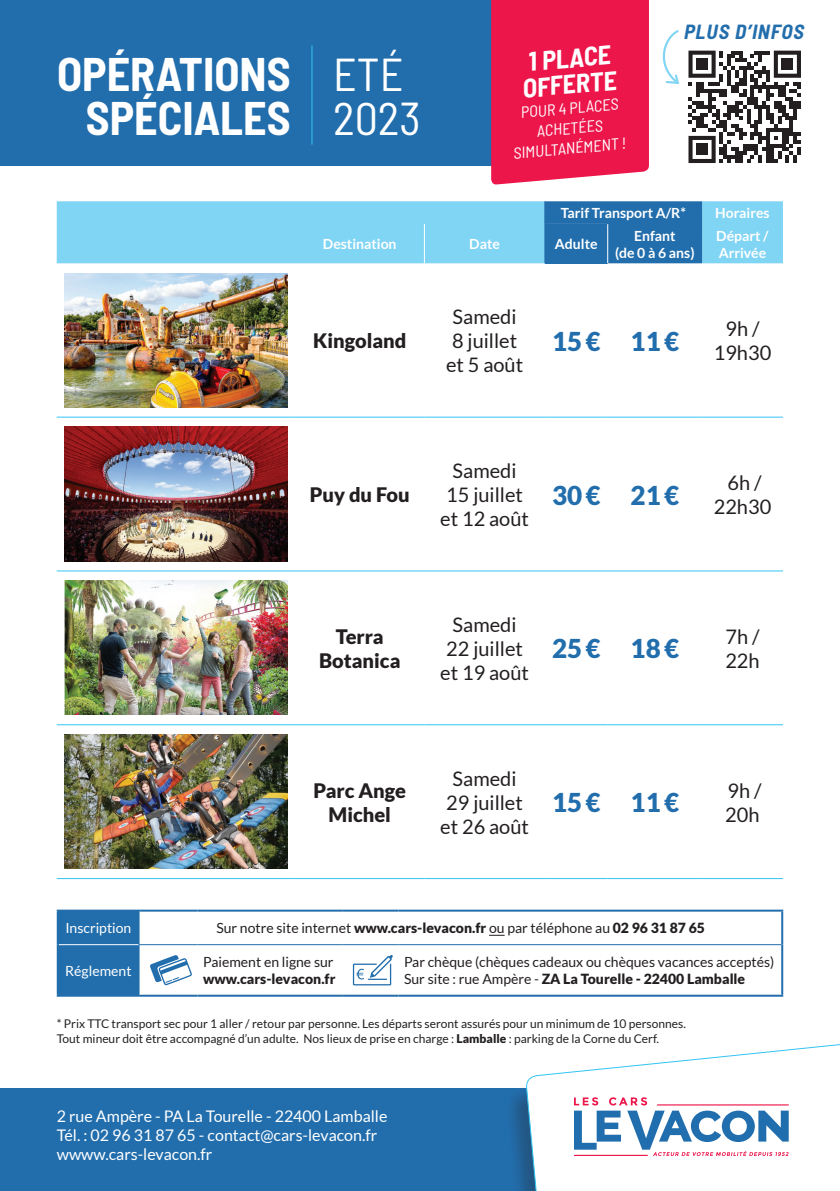
<style>
.page{position:relative;width:840px;height:1191px;background:#fff}
.page>*{position:absolute;margin:0;border:0;box-sizing:border-box;transform-origin:0 0}
.t1{font:700 semi-condensed 46px/44px "Barlow";color:#fff;text-align:right}
.t2{font:semi-condensed 46px/44px "Barlow";color:#fff}
.t3{font:900 26px "Lato";color:#226ead}
.t4{font:700 semi-condensed 26px/26px "Barlow";color:#fff;text-align:center}
.t5{font:20px/24px "Lato";color:#231f20;text-align:center}
.t6{font:900 20px/24px "Lato";color:#231f20;text-align:center}
.t7{font:italic 700 semi-condensed 20px "Barlow";color:#226ead}
.t8{font:16px/19.2px "Lato";color:#fff}
.t9{font:semi-condensed 16px/20px "Barlow";color:#fff;text-align:center}
.t10{font:14px/16.8px "Lato";color:#231f20}
.t11{font:700 14px/16.8px "Lato";color:#fff;text-align:center}
.t12{font:14px "Lato";color:#fff}
.t13{font:900 14px "Lato";color:#231f20}
.t14{font:12px/14.4px "Lato";color:#231f20}
.s1{font-weight:900}
</style>
<div class="page">
<div style="left:0;top:1089px;width:839px;height:102px;background:#226ead"></div>
<div style="left:0;top:0;width:632px;height:166px;background:#226ead"></div>
<div style="left:57px;top:201px;width:725px;height:62px;background:#80d4f4"></div>
<hr style="left:424px;top:224px;width:1px;height:39px;background:#fff">
<div style="left:544px;top:201px;width:157px;height:62px;background:#226ead"></div>
<hr style="left:544px;top:224px;width:1px;height:39px;background:#226ead">
<hr style="left:607px;top:224px;width:1px;height:39px;background:#fff">
<hr style="left:57px;top:416px;width:238px;height:1px;background:#33c5f3">
<hr style="left:295px;top:416px;width:129px;height:1px;background:#33c5f3">
<hr style="left:424px;top:416px;width:120px;height:1px;background:#33c5f3">
<hr style="left:544px;top:416px;width:63px;height:1px;background:#33c5f3">
<hr style="left:607px;top:416px;width:94px;height:1px;background:#33c5f3">
<hr style="left:701px;top:416px;width:81px;height:1px;background:#33c5f3">
<hr style="left:57px;top:570px;width:238px;height:1px;background:#33c5f3">
<hr style="left:295px;top:570px;width:129px;height:1px;background:#33c5f3">
<hr style="left:424px;top:570px;width:120px;height:1px;background:#33c5f3">
<hr style="left:544px;top:570px;width:63px;height:1px;background:#33c5f3">
<hr style="left:607px;top:570px;width:94px;height:1px;background:#33c5f3">
<hr style="left:701px;top:570px;width:81px;height:1px;background:#33c5f3">
<hr style="left:57px;top:724px;width:238px;height:1px;background:#33c5f3">
<hr style="left:295px;top:724px;width:129px;height:1px;background:#33c5f3">
<hr style="left:424px;top:724px;width:120px;height:1px;background:#33c5f3">
<hr style="left:544px;top:724px;width:63px;height:1px;background:#33c5f3">
<hr style="left:607px;top:724px;width:94px;height:1px;background:#33c5f3">
<hr style="left:701px;top:724px;width:81px;height:1px;background:#33c5f3">
<hr style="left:57px;top:878px;width:238px;height:1px;background:#33c5f3">
<hr style="left:295px;top:878px;width:129px;height:1px;background:#33c5f3">
<hr style="left:424px;top:878px;width:120px;height:1px;background:#33c5f3">
<hr style="left:544px;top:878px;width:63px;height:1px;background:#33c5f3">
<hr style="left:607px;top:878px;width:94px;height:1px;background:#33c5f3">
<hr style="left:701px;top:878px;width:81px;height:1px;background:#33c5f3">
<img style="left:65px;top:273px;width:222px;height:134px">
<img style="left:65px;top:427px;width:222px;height:134px">
<img style="left:65px;top:581px;width:222px;height:134px">
<img style="left:65px;top:734px;width:222px;height:134px">
<hr style="left:311px;top:46px;width:1px;height:99px;background:#33c5f3">
<div style="left:59px;top:911px;width:79px;height:83px;background:#226ead"></div>
<svg style="left:139px;top:911px;width:641px;height:83px"></svg>
<hr style="left:138px;top:911px;width:1px;height:33px;background:#226ead">
<hr style="left:138px;top:945px;width:1px;height:49px;background:#226ead">
<hr style="left:138px;top:944px;width:59px;height:1px;background:#226ead">
<hr style="left:197px;top:944px;width:145px;height:1px;background:#226ead">
<hr style="left:342px;top:944px;width:56px;height:1px;background:#226ead">
<hr style="left:398px;top:944px;width:382px;height:1px;background:#226ead">
<hr style="left:59px;top:944px;width:79px;height:1px;background:#fff">
<hr style="left:57px;top:909px;width:82px;height:2px;background:#226ead">
<hr style="left:57px;top:911px;width:2px;height:33px;background:#226ead">
<hr style="left:139px;top:909px;width:58px;height:2px;background:#226ead">
<hr style="left:197px;top:909px;width:145px;height:2px;background:#226ead">
<hr style="left:342px;top:909px;width:56px;height:2px;background:#226ead">
<hr style="left:398px;top:909px;width:384px;height:2px;background:#226ead">
<hr style="left:780px;top:911px;width:2px;height:33px;background:#226ead">
<hr style="left:57px;top:944px;width:2px;height:50px;background:#226ead">
<hr style="left:780px;top:944px;width:2px;height:50px;background:#226ead">
<hr style="left:57px;top:994px;width:82px;height:2px;background:#226ead">
<hr style="left:139px;top:994px;width:58px;height:2px;background:#226ead">
<hr style="left:197px;top:994px;width:145px;height:2px;background:#226ead">
<hr style="left:342px;top:994px;width:56px;height:2px;background:#226ead">
<hr style="left:398px;top:994px;width:384px;height:2px;background:#226ead">
<svg style="left:489px;top:935px;width:15px;height:1px"></svg>
<svg style="left:150px;top:955px;width:42px;height:30px"></svg>
<svg style="left:352px;top:954px;width:40px;height:31px"></svg>
<div style="left:491px;top:0;width:157px;height:185px;background:#ed164b"></div>
<svg style="left:662px;top:30px;width:17px;height:54px"></svg>
<svg style="left:688px;top:51px;width:112px;height:112px"></svg>
<div style="left:695px;top:58px;width:12px;height:12px;background:#231f20"></div>
<div style="left:781px;top:58px;width:11px;height:12px;background:#231f20"></div>
<div style="left:695px;top:144px;width:12px;height:11px;background:#231f20"></div>
<div style="left:503px;top:1051px;width:336px;height:140px;background:#231f20;opacity:.3"></div>
<div style="left:524px;top:1044px;width:315px;height:147px;background:#fff"></div>
<svg style="left:573px;top:1097px;width:215px;height:59px"></svg>
<h1 class="t1" style="left:57px;top:49px;width:235px">OPÉRATIONS<br>SPÉCIALES</h1>
<h1 class="t2" style="left:333px;top:49px;width:89px">Eté<br>2023</h1>
<h2 class="t4" style="left:518px;top:48px;width:96px;rotate:-5deg">1 PLACE<br>OFFERTE</h2>
<h3 class="t9" style="left:508px;top:102px;width:114px;rotate:-5deg">pour 4 places achetées simultanément !</h3>
<h3 class="t7" style="left:683px;top:17px;width:126px">PLUS D’INFOS</h3>
<p class="t11" style="left:560px;top:204px;width:127px">Tarif Transport A/R*</p>
<p class="t11" style="left:714px;top:204px;width:56px">Horaires</p>
<p class="t11" style="left:323px;top:235px;width:75px">Destination</p>
<p class="t11" style="left:469px;top:235px;width:32px">Date</p>
<p class="t11" style="left:554px;top:235px;width:44px">Adulte</p>
<p class="t11" style="left:614px;top:227px;width:81px">Enfant<br>(de 0 à 6 ans)</p>
<p class="t11" style="left:715px;top:227px;width:54px;text-align:left">Départ /<br>Arrivée</p>
<h3 class="t6" style="left:313px;top:328px;width:95px">Kingoland</h3>
<h3 class="t5" style="left:446px;top:305px;width:79px">Samedi<br>8 juillet et 5 août</h3>
<h2 class="t3" style="left:551px;top:326px;width:129px">15€ 11€</h2>
<h3 class="t5" style="left:713px;top:317px;width:59px">9h /<br>19h30</h3>
<h3 class="t6" style="left:309px;top:482px;width:102px">Puy du Fou</h3>
<h3 class="t5" style="left:440px;top:459px;width:90px">Samedi<br>15 juillet et 12 août</h3>
<h2 class="t3" style="left:551px;top:480px;width:129px">30€ 21€</h2>
<h3 class="t5" style="left:713px;top:471px;width:59px">6h /<br>22h30</h3>
<h3 class="t6" style="left:319px;top:624px;width:83px">Terra<br>Botanica</h3>
<h3 class="t5" style="left:440px;top:612px;width:90px">Samedi<br>22 juillet et 19 août</h3>
<h2 class="t3" style="left:551px;top:633px;width:129px">25€ 18€</h2>
<h3 class="t5" style="left:725px;top:624px;width:36px;text-align:left">7h /<br>22h</h3>
<h3 class="t6" style="left:313px;top:778px;width:94px">Parc Ange<br>Michel</h3>
<h3 class="t5" style="left:440px;top:766px;width:90px">Samedi<br>29 juillet et 26 août</h3>
<h2 class="t3" style="left:551px;top:787px;width:129px">15€ 11€</h2>
<h3 class="t5" style="left:725px;top:778px;width:38px;text-align:left">9h /<br>20h</h3>
<p class="t12" style="left:65px;top:920px;width:68px">Inscription</p>
<p class="t10" style="left:216px;top:919px;width:490px">Sur notre site internet <span class="s1">www.cars-levacon.fr</span> ou par téléphone au <span class="s1">02 96 31 87 65</span></p>
<p class="t12" style="left:65px;top:963px;width:68px">Réglement</p>
<p class="t10" style="left:404px;top:954px;width:371px">Par chèque (chèques cadeaux ou chèques vacances acceptés)<br>Sur site : rue Ampère - <span class="s1">ZA La Tourelle - 22400 Lamballe</span></p>
<p class="t10" style="left:203px;top:954px;width:132px">Paiement en ligne sur</p>
<p class="t13" style="left:203px;top:971px;width:134px">www.cars-levacon.fr</p>
<p class="t14" style="left:57px;top:1016px;width:630px">* Prix TTC transport sec pour 1 aller / retour par personne. Les départs seront assurés pour un minimum de 10 personnes.<br>Tout mineur doit être accompagné d’un adulte. Nos lieux de prise en charge : <span class="s1">Lamballe</span> : parking de la Corne du Cerf.</p>
<h3 class="t8" style="left:57px;top:1106px;width:332px">2 rue Ampère - PA La Tourelle - 22400 Lamballe<br>Tél. : 02 96 31 87 65 - contact@cars-levacon.fr wwww.cars-levacon.fr</h3>
</div>
